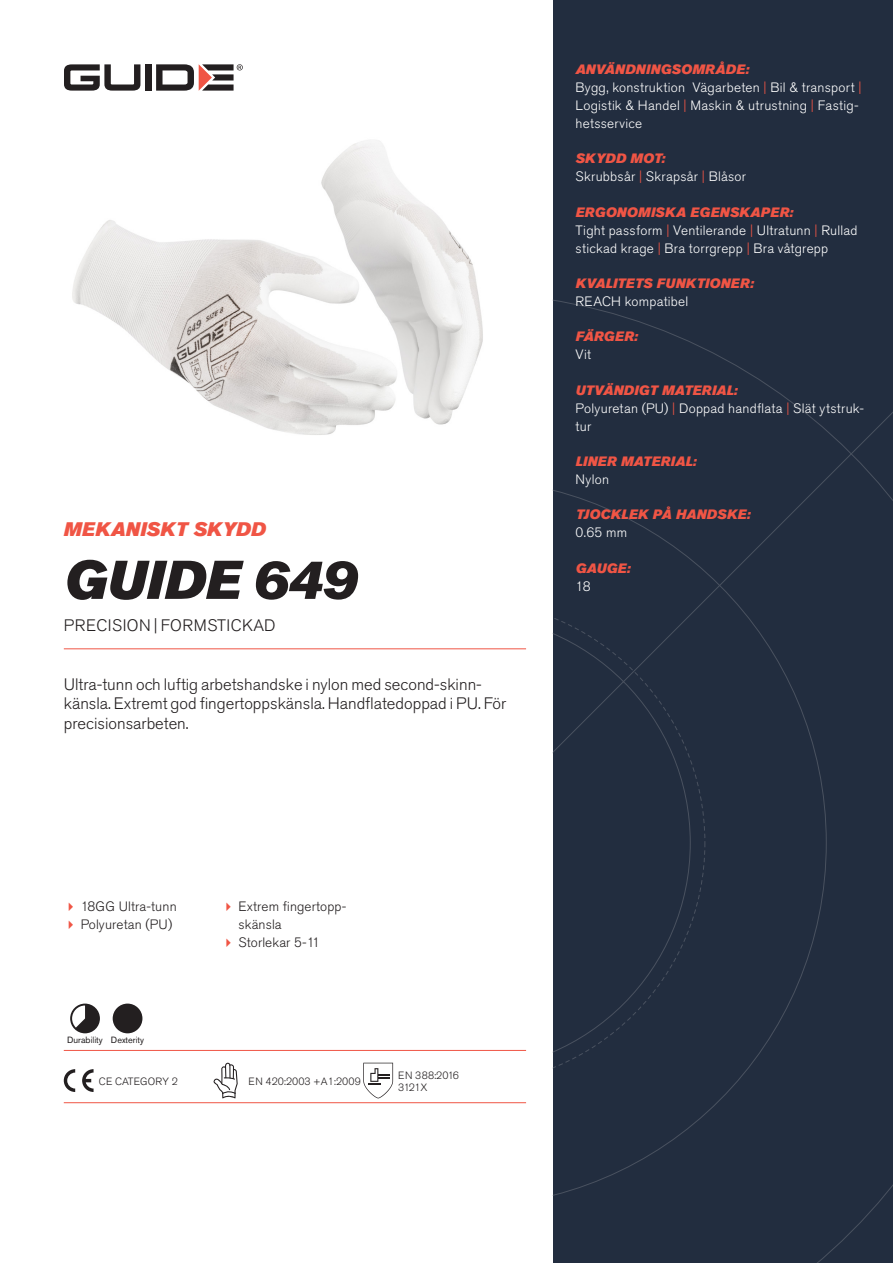
<style>
.page{position:relative;width:893px;height:1263px;background:#fff}
.page>*{position:absolute;margin:0;border:0;box-sizing:border-box;transform-origin:0 0}
.Rubrik{font:italic 54px "Akzidenz Grotesk Pro Super";color:#231f20}
.Överrubrik{font:italic 19.5px "Akzidenz Grotesk Pro Super";letter-spacing:.01em;color:#f05545}
.Ingress{font:300 16.5px/19.8px "Akzidenz Grotesk Pro";color:#231f20}
.Product_-_AltSegment{font:300 16.5px "Akzidenz Grotesk Pro";letter-spacing:.03em;color:#231f20}
.Produkt_-_Brödtext{font:300 13.5px/18px "Akzidenz Grotesk Pro";letter-spacing:.02em;color:#fff}
.Produkt_-_Namn{font:italic 13.5px "Akzidenz Grotesk Pro Super";letter-spacing:.015em;color:#f05545}
.t1{font:300 13.5px/18px "Akzidenz Grotesk Pro";letter-spacing:.01em;color:#231f20}
.t2{font:300 10.5px "Akzidenz Grotesk Pro";color:#231f20}
.Produkt_-_Egenskaper{font:9px "Akzidenz Grotesk Pro";color:#231f20}
.s1{color:#f05545}
</style>
<div class="page">
<div style="left:145px;top:64px;width:7px;height:27px;background:#231f20"></div>
<svg style="left:156px;top:64px;width:87px;height:27px"></svg>
<svg style="left:64px;top:64px;width:76px;height:27px"></svg>
<div style="left:553px;top:0;width:340px;height:1263px;background:#222d3f"></div>
<svg style="left:553px;top:300px;width:340px;height:963px"></svg>
<hr style="left:64px;top:1050px;width:462px;height:1px;background:#f05545">
<hr style="left:64px;top:1102px;width:462px;height:1px;background:#f05545">
<svg style="left:70px;top:1003px;width:30px;height:30px"></svg>
<div style="left:113px;top:1003px;width:29px;height:30px;background:#231f20;border-radius:50%"></div>
<svg style="left:64px;top:1069px;width:11px;height:23px"></svg>
<svg style="left:82px;top:1069px;width:12px;height:23px"></svg>
<svg style="left:214px;top:1063px;width:24px;height:35px"></svg>
<svg style="left:363px;top:1063px;width:30px;height:35px"></svg>
<img style="left:72px;top:140px;width:411px;height:295px">
<hr style="left:64px;top:648px;width:462px;height:1px;background:#f05545">
<p class="Överrubrik" style="left:64px;top:517px;width:204px">MEKANISKT SKYDD</p>
<p class="Rubrik" style="left:64px;top:545px;width:294px">GUIDE 649</p>
<p class="Product_-_AltSegment" style="left:64px;top:615px;width:213px">PRECISION | FORMSTICKAD</p>
<p class="Ingress" style="left:64px;top:674px;width:444px">Ultra-tunn och luftig arbetshandske i nylon med second-skinn&shy;känsla. Extremt god fingertoppskänsla. Handflatedoppad i PU. För precisionsarbeten.</p>
<p class="t1" style="left:81px;top:897px;width:97px">18GG Ultra-tunn</p>
<p class="t1" style="left:81px;top:915px;width:93px">Polyuretan (PU)</p>
<p class="t1" style="left:238px;top:897px;width:109px">Extrem fingertopp&shy;skänsla</p>
<p class="t1" style="left:238px;top:933px;width:83px">Storlekar 5-11</p>
<p class="Produkt_-_Egenskaper" style="left:67px;top:1034px;width:37px">Durability</p>
<p class="Produkt_-_Egenskaper" style="left:111px;top:1034px;width:35px">Dexterity</p>
<p class="t2" style="left:99px;top:1074px;width:81px">CE CATEGORY 2</p>
<p class="t2" style="left:248px;top:1074px;width:114px">EN 420:2003 +A1:2009</p>
<p class="t2" style="left:398px;top:1068px;width:62px">EN 388:2016</p>
<p class="t2" style="left:398px;top:1080px;width:31px">3121X</p>
<p class="Produkt_-_Namn" style="left:576px;top:60px;width:175px">ANVÄNDNINGSOMRÅDE:</p>
<p class="Produkt_-_Brödtext" style="left:576px;top:78px;width:287px">Bygg, konstruktion Vägarbeten <span class="s1">|</span> Bil &amp; transport <span class="s1">|<br></span>Logistik &amp; Handel <span class="s1">|</span> Maskin &amp; utrustning <span class="s1">|</span> Fastig&shy;hetsservice</p>
<p class="Produkt_-_Namn" style="left:576px;top:150px;width:91px">SKYDD MOT:</p>
<p class="Produkt_-_Brödtext" style="left:576px;top:168px;width:172px">Skrubbsår <span class="s1">|</span> Skrapsår <span class="s1">|</span> Blåsor</p>
<p class="Produkt_-_Namn" style="left:576px;top:203px;width:219px">ERGONOMISKA EGENSKAPER:</p>
<p class="Produkt_-_Brödtext" style="left:576px;top:221px;width:283px">Tight passform <span class="s1">|</span> Ventilerande <span class="s1">|</span> Ultratunn <span class="s1">|</span> Rullad stickad krage <span class="s1">|</span> Bra torrgrepp <span class="s1">|</span> Bra våtgrepp</p>
<p class="Produkt_-_Namn" style="left:576px;top:274px;width:180px">KVALITETS FUNKTIONER:</p>
<p class="Produkt_-_Brödtext" style="left:576px;top:292px;width:114px">REACH kompatibel</p>
<p class="Produkt_-_Namn" style="left:576px;top:328px;width:64px">FÄRGER:</p>
<p class="Produkt_-_Brödtext" style="left:576px;top:346px;width:17px">Vit</p>
<p class="Produkt_-_Namn" style="left:576px;top:381px;width:163px">UTVÄNDIGT MATERIAL:</p>
<p class="Produkt_-_Brödtext" style="left:576px;top:399px;width:290px">Polyuretan (PU) <span class="s1">|</span> Doppad handflata <span class="s1">|</span> Slät ytstruk&shy;tur</p>
<p class="Produkt_-_Namn" style="left:576px;top:452px;width:122px">LINER MATERIAL:</p>
<p class="Produkt_-_Brödtext" style="left:576px;top:470px;width:35px">Nylon</p>
<p class="Produkt_-_Namn" style="left:576px;top:506px;width:176px">TJOCKLEK PÅ HANDSKE:</p>
<p class="Produkt_-_Brödtext" style="left:576px;top:524px;width:53px">0.65 mm</p>
<p class="Produkt_-_Namn" style="left:576px;top:559px;width:56px">GAUGE:</p>
<p class="Produkt_-_Brödtext" style="left:576px;top:577px;width:17px">18</p>
</div>
